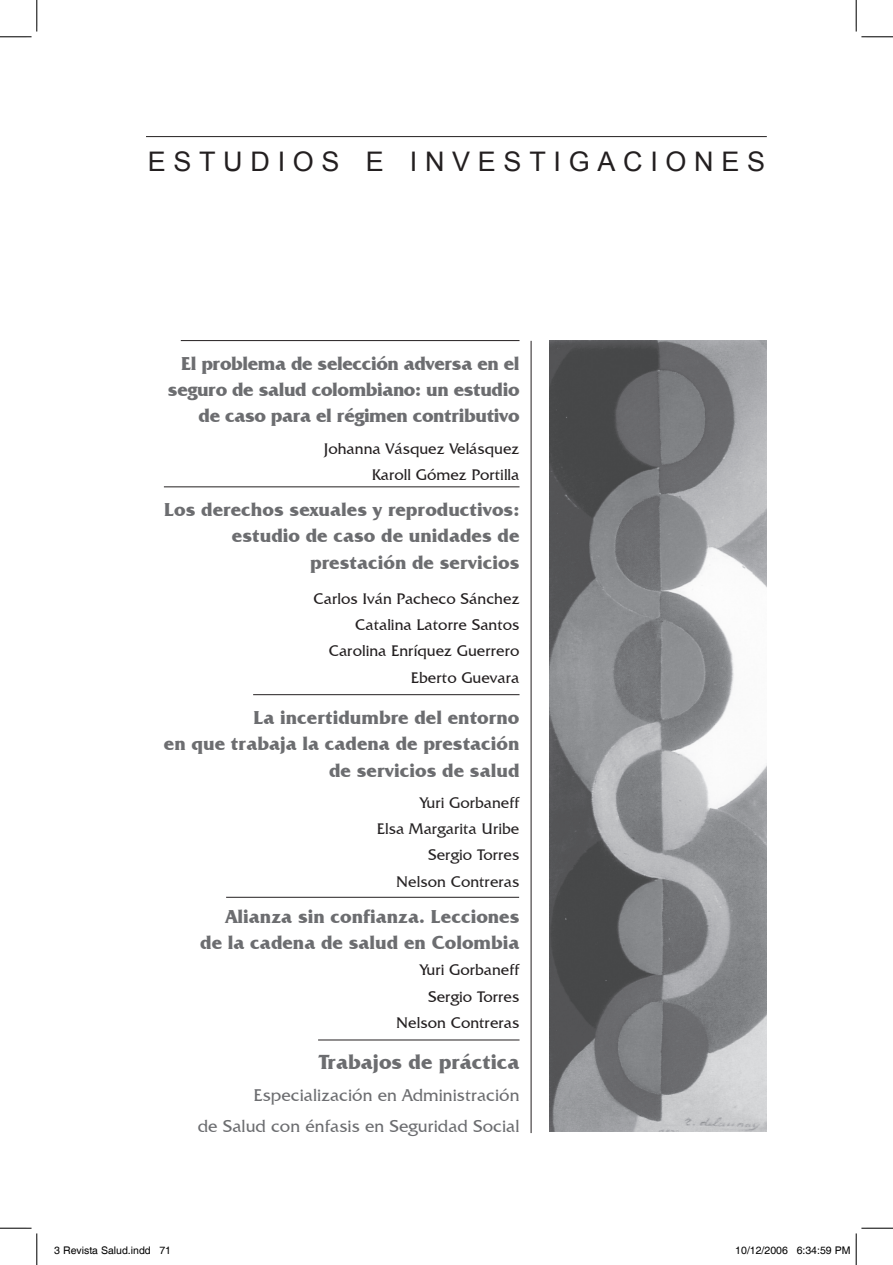
<style>
.page{position:relative;width:893px;height:1265px;background:#fff}
.page>*{position:absolute;margin:0;border:0;box-sizing:border-box;transform-origin:0 0}
.t1{font:26.95px "Arial";letter-spacing:.285em;color:#231f20}
.t2{font:700 21px "Friz Quadrata IT Cby BT";color:#6c6d70}
.t3{font:700 19.25px/26.2px "Friz Quadrata IT Cby BT";color:#6c6d70;text-align:right}
.t4{font:700 19.25px/26.2px "Friz Quadrata IT Cby BT";letter-spacing:-.02em;color:#6c6d70;text-align:right}
.t5{font:17.5px/31.5px "Friz Quadrata IT Cby BT";color:#6c6d70;text-align:right}
.t6{font:15.75px/26.2px "Friz Quadrata IT Cby BT";color:#231f20;text-align:right}
.t7{font:15.75px/26.2px "Friz Quadrata IT Cby BT";color:#262324;text-align:right}
.t8{font:10.5px "Helvetica";color:#000}
</style>
<div class="page">
<hr style="left:146px;top:136px;width:620px;height:1px;background:#231f20">
<hr style="left:530px;top:341px;width:1px;height:791px;background:#231f20">
<img style="left:549px;top:340px;width:217px;height:791px">
<hr style="left:181px;top:340px;width:338px;height:1px;background:#231f20">
<hr style="left:164px;top:486px;width:355px;height:1px;background:#231f20">
<hr style="left:253px;top:694px;width:266px;height:1px;background:#231f20">
<hr style="left:318px;top:1039px;width:201px;height:1px;background:#231f20">
<hr style="left:226px;top:896px;width:293px;height:1px;background:#231f20">
<hr style="left:0;top:36px;width:32px;height:1px;background:#000">
<hr style="left:861px;top:36px;width:31px;height:1px;background:#000">
<hr style="left:0;top:1227px;width:32px;height:1px;background:#000">
<hr style="left:861px;top:1227px;width:31px;height:1px;background:#000">
<hr style="left:36px;top:0;width:1px;height:32px;background:#000">
<hr style="left:36px;top:1233px;width:1px;height:31px;background:#000">
<hr style="left:855px;top:0;width:1px;height:32px;background:#000">
<hr style="left:855px;top:1233px;width:1px;height:31px;background:#000">
<h1 class="t1" style="left:148px;top:144px;width:618px">ESTUDIOS E INVESTIGACIONES</h1>
<p class="t4" style="left:168px;top:350px;width:353px">El problema de selección adversa en el seguro de salud colombiano: un estudio de caso para el régimen contributivo</p>
<p class="t6" style="left:323px;top:435px;width:197px">Johanna Vásquez Velásquez<br>Karoll Gómez Portilla</p>
<p class="t3" style="left:164px;top:496px;width:357px">Los derechos sexuales y reproductivos: estudio de caso de unidades de prestación de servicios</p>
<p class="t6" style="left:313px;top:585px;width:207px">Carlos Iván Pacheco Sánchez<br>Catalina Latorre Santos<br>Carolina Enríquez Guerrero<br>Eberto Guevara</p>
<p class="t3" style="left:164px;top:703px;width:357px">La incertidumbre del entorno<br>en que trabaja la cadena de prestación de servicios de salud</p>
<p class="t7" style="left:376px;top:788px;width:144px">Yuri Gorbaneff<br>Elsa Margarita Uribe<br>Sergio Torres<br>Nelson Contreras</p>
<p class="t3" style="left:200px;top:902px;width:321px">Alianza sin confianza. Lecciones de la cadena de salud en Colombia</p>
<p class="t6" style="left:396px;top:956px;width:125px">Yuri Gorbaneff<br>Sergio Torres<br>Nelson Contreras</p>
<p class="t2" style="left:318px;top:1048px;width:203px">Trabajos de práctica</p>
<p class="t5" style="left:198px;top:1078px;width:323px">Especialización en Administración<br>de Salud con énfasis en Seguridad Social</p>
<p class="t8" style="left:54px;top:1244px;width:118px">3 Revista Salud.indd 71</p>
<p class="t8" style="left:735px;top:1244px;width:116px">10/12/2006 6:34:59 PM</p>
</div>
